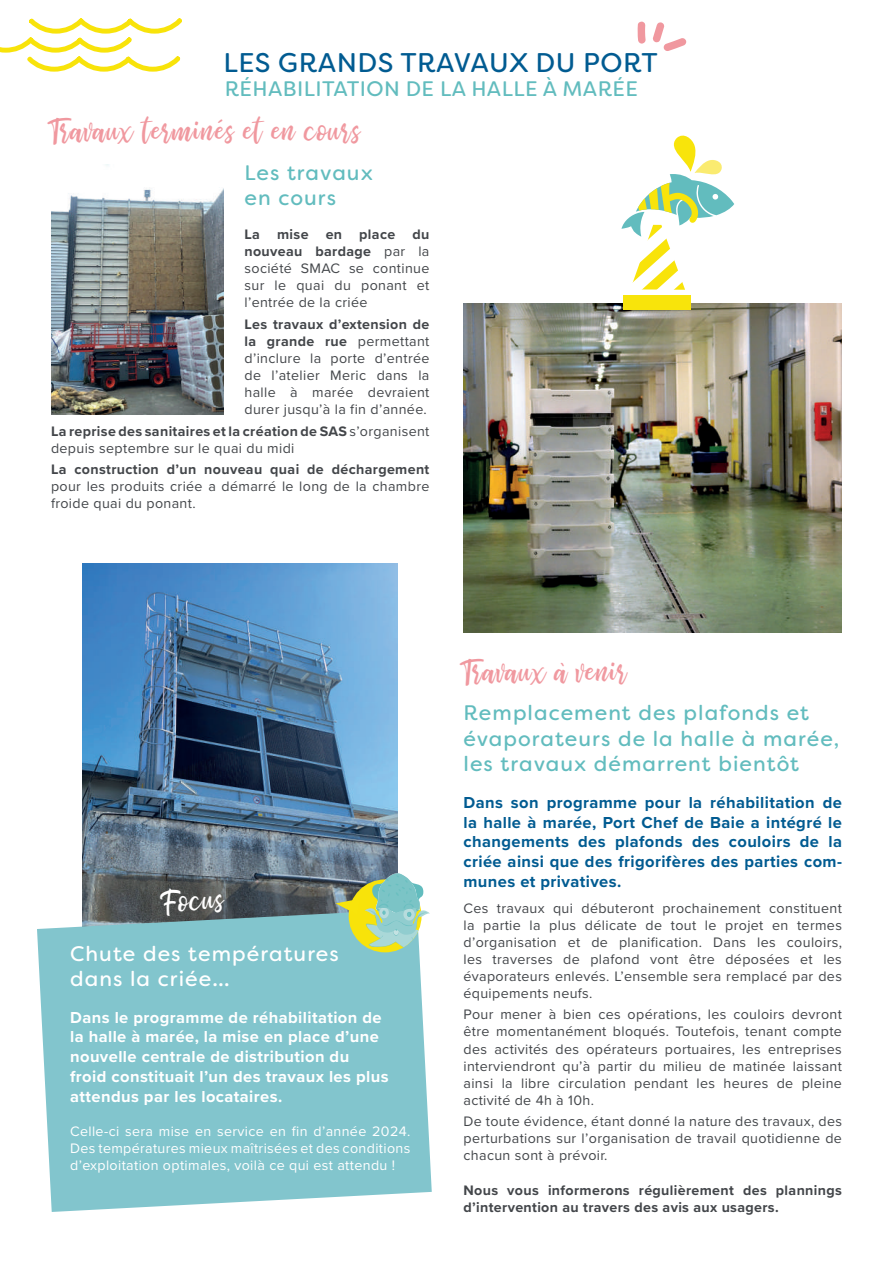
<style>
.page{position:relative;width:893px;height:1263px;background:#fff}
.page>*{position:absolute;margin:0;border:0;box-sizing:border-box;transform-origin:0 0}
.t1{font:27px "bhatoshine";letter-spacing:.05em;color:#f0989f}
.t2{font:27px "Filson Soft";letter-spacing:.02em;color:#015b91}
.t3{font:27px "bhatoshine";color:#fff}
.t4{font:21px/25.2px "Filson Soft";letter-spacing:.05em;color:#62bcbe}
.t5{font:21px/25.2px "Filson Soft";letter-spacing:.05em;color:#fff}
.t6{font:21px "Filson Soft";letter-spacing:.02em;color:#62bcbe}
.t7{font:700 16.5px/19.8px "Proxima Nova";letter-spacing:.025em;color:#015b91;text-align:justify}
.t8{font:700 16.5px/19.8px "Proxima Nova";letter-spacing:.025em;color:#fff}
.t9{font:14.25px/17.1px "Proxima Nova";letter-spacing:.025em;color:#43464a;text-align:justify}
.t10{font:14.25px/17.1px "Proxima Nova";letter-spacing:.025em;color:#fff;text-align:justify}
.t11{font:700 14.25px/17.1px "Proxima Nova";letter-spacing:.025em;color:#43464a}
.s1{font-weight:700}
</style>
<div class="page">
<img style="left:463px;top:303px;width:379px;height:329px">
<img style="left:83px;top:564px;width:315px;height:345px">
<svg style="left:37px;top:909px;width:395px;height:303px;fill:#82c5cd"></svg>
<img style="left:336px;top:871px;width:95px;height:81px">
<svg style="left:0;top:18px;width:182px;height:54px"></svg>
<svg style="left:637px;top:21px;width:9px;height:23px"></svg>
<svg style="left:653px;top:22px;width:34px;height:29px"></svg>
<img style="left:51px;top:164px;width:172px;height:250px">
<svg style="left:621px;top:135px;width:113px;height:170px"></svg>
<div style="left:623px;top:295px;width:68px;height:14px;background:#f8e40b"></div>
<h1 class="t2" style="left:223px;top:45px;width:436px">LES GRANDS TRAVAUX DU PORT</h1>
<h2 class="t6" style="left:225px;top:75px;width:415px">RÉHABILITATION DE LA HALLE À MARÉE</h2>
<h1 class="t1" style="left:51px;top:111px;width:310px">Travaux terminés et en cours</h1>
<h2 class="t4" style="left:244px;top:160px;width:130px">Les travaux en cours</h2>
<p class="t9" style="left:244px;top:225px;width:186px"><span class="s1">La mise en place du nouveau bardage</span> par la société SMAC se continue sur le quai du ponant et l’entrée de la criée</p>
<p class="t9" style="left:244px;top:315px;width:186px"><span class="s1">Les travaux d’extension de la grande rue</span> permettant d’inclure la porte d’entrée de l’atelier Meric dans la halle à marée devraient durer jusqu’à la fin d’année.</p>
<p class="t9" style="left:51px;top:422px;width:380px"><span class="s1">La reprise des sanitaires et la création de SAS</span> s’organisent depuis septembre sur le quai du midi</p>
<p class="t11" style="left:51px;top:460px;width:380px">La construction d’un nouveau quai de déchargement</p>
<p class="t9" style="left:51px;top:477px;width:380px">pour les produits criée a démarré le long de la chambre froide quai du ponant.</p>
<h1 class="t3" style="left:162px;top:882px;width:62px;rotate:-3deg">Focus</h1>
<h2 class="t5" style="left:70px;top:941px;width:270px">Chute des températures dans la criée…</h2>
<p class="t8" style="left:70px;top:1007px;width:320px">Dans le programme de réhabilitation de la halle à marée, la mise en place d’une nouvelle centrale de distribution du froid constituait l’un des travaux les plus attendus par les locataires.</p>
<p class="t10" style="left:70px;top:1122px;width:342px">Celle-ci sera mise en service en fin d’année 2024.<br>Des températures mieux maîtrisées et des conditions d’exploitation optimales, voilà ce qui est attendu !</p>
<h1 class="t1" style="left:463px;top:651px;width:165px">Travaux à venir</h1>
<h2 class="t4" style="left:463px;top:700px;width:377px">Remplacement des plafonds et évaporateurs de la halle à marée, les travaux démarrent bientôt</h2>
<p class="t7" style="left:463px;top:792px;width:380px">Dans son programme pour la réhabilitation de la halle à marée, Port Chef de Baie a intégré le changements des plafonds des couloirs de la criée ainsi que des frigorifères des parties com&shy;munes et privatives.</p>
<p class="t9" style="left:463px;top:898px;width:380px">Ces travaux qui débuteront prochainement constituent la partie la plus délicate de tout le projet en termes d’organisation et de planification. Dans les couloirs, les traverses de plafond vont être déposées et les évaporateurs enlevés. L’ensemble sera remplacé par des équipements neufs.</p>
<p class="t9" style="left:463px;top:1005px;width:380px">Pour mener à bien ces opérations, les couloirs devront être momentanément bloqués. Toutefois, tenant compte des activités des opérateurs portuaires, les entreprises interviendront qu’à partir du milieu de matinée laissant ainsi la libre circulation pendant les heures de pleine activité de 4h à 10h.</p>
<p class="t9" style="left:463px;top:1112px;width:380px">De toute évidence, étant donné la nature des travaux, des perturbations sur l’organisation de travail quotidienne de chacun sont à prévoir.</p>
<p class="t11" style="left:463px;top:1181px;width:380px">Nous vous informerons régulièrement des plannings d’intervention au travers des avis aux usagers.</p>
</div>
